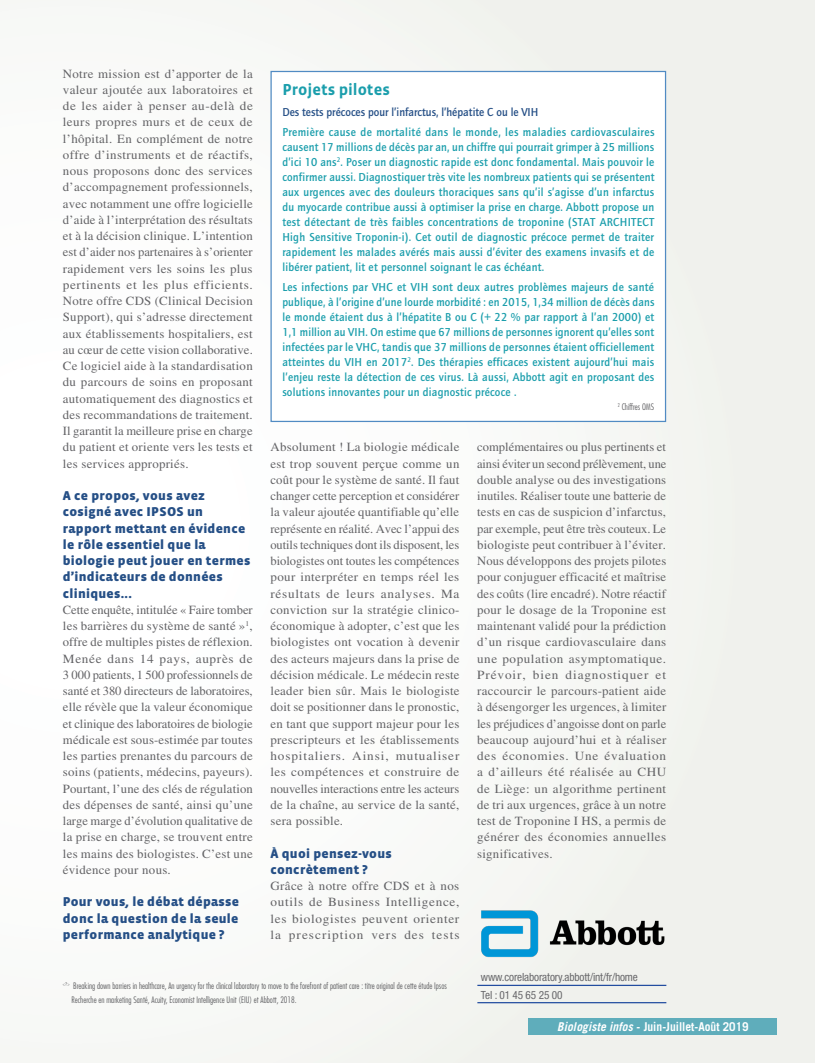
<style>
.page{position:relative;width:815px;height:1063px;background:#f9f9f7}
.page>*{position:absolute;margin:0;border:0;box-sizing:border-box;transform-origin:0 0}
.msolistparagraph{font:700 16.25px "Vista Sans";color:#1b9eac}
.t1{font:900 13.12px/16.2px "Vista Sans";letter-spacing:.02em;color:#254f86}
.t2{font:12.5px/16.2px "Times";letter-spacing:.02em;color:#636366;text-align:justify}
.t3{font:12.5px/16.2px "Times";letter-spacing:.02em;color:#636366;text-align:justify;scale:1.04 1}
.t4{font:700 12.25px "Trade Gothic LT Std";color:#fff;scale:.95 1}
.t5{font:700 11.88px/15px "Quay";letter-spacing:.02em;color:#1b9eac;text-align:justify;scale:.96 1}
.t6{font:700 11.88px/15px "Quay";letter-spacing:.02em;color:#1b9eac;text-align:justify;scale:.95 1}
.t7{font:700 11.88px "Quay";color:#254f86;scale:.95 1}
.t8{font:condensed 11.25px "Helvetica Neue LT Std";letter-spacing:-.01em;color:#69696c}
.msolistparagraph-2{font:300 condensed 8.75px/13.8px "Futura Std";color:#636366}
.s1{font-style:italic}
</style>
<div class="page">
<div style="left:271px;top:71px;width:395px;height:350px;background:#fff"></div>
<div style="left:270px;top:71px;width:396px;height:351px;border:1px solid #518bc3"></div>
<div style="left:529px;top:1019px;width:248px;height:16px;background:#5fadbb"></div>
<hr style="left:477px;top:985px;width:189px;height:1px;background:#234da0">
<hr style="left:477px;top:1002px;width:189px;height:1px;background:#234da0">
<img style="left:481px;top:910px;width:58px;height:48px">
<img style="left:549px;top:920px;width:116px;height:26px">
<p class="t2" style="left:63px;top:65px;width:192px">Notre mission est d’apporter de la valeur ajoutée aux laboratoires et de les aider à penser au-delà de leurs propres murs et de ceux de l’hôpital. En complément de notre offre d’instruments et de réactifs, nous proposons donc des services d’accompagnement professionnels, avec notamment une offre logicielle d’aide à l’interprétation des résultats et à la décision clinique. L’intention est d’aider nos partenaires à s’orienter rapidement vers les soins les plus pertinents et les plus efficients.<br>Notre offre CDS (Clinical Decision Support), qui s’adresse directement aux établissements hospitaliers, est au cœur de cette vision collaborative.<br>Ce logiciel aide à la standardisation du parcours de soins en proposant automatiquement des diagnostics et des recommandations de traitement.<br>Il garantit la meilleure prise en charge du patient et oriente vers les tests et les services appropriés.</p>
<p class="t1" style="left:63px;top:488px;width:189px">A ce propos, vous avez cosigné avec IPSOS un rapport mettant en évidence le rôle essentiel que la biologie peut jouer en termes d’indicateurs de données cliniques...</p>
<p class="t2" style="left:63px;top:601px;width:191px">Cette enquête, intitulée « Faire tomber les barrières du système de santé »<sup>1</sup>, offre de multiples pistes de réflexion.<br>Menée dans 14 pays, auprès de 3 000 patients, 1 500 professionnels de santé et 380 directeurs de laboratoires, elle révèle que la valeur économique et clinique des laboratoires de biologie médicale est sous-estimée par toutes les parties prenantes du parcours de soins (patients, médecins, payeurs).<br>Pourtant, l’une des clés de régulation des dépenses de santé, ainsi qu’une large marge d’évolution qualitative de la prise en charge, se trouvent entre les mains des biologistes. C’est une évidence pour nous.</p>
<p class="t1" style="left:63px;top:894px;width:178px;text-align:justify">Pour vous, le débat dépasse donc la question de la seule performance analytique ?</p>
<p class="msolistparagraph" style="left:282px;top:82px;width:109px">Projets pilotes</p>
<p class="t7" style="left:282px;top:105px;width:271px">Des tests précoces pour l’infarctus, l’hépatite C ou le VIH</p>
<p class="t5" style="left:282px;top:125px;width:389px">Première cause de mortalité dans le monde, les maladies cardiovasculaires causent 17 millions de décès par an, un chiffre qui pourrait grimper à 25 millions d’ici 10 ans<sup>2</sup>. Poser un diagnostic rapide est donc fondamental. Mais pouvoir le confirmer aussi. Diagnostiquer très vite les nombreux patients qui se présentent aux urgences avec des douleurs thoraciques sans qu’il s’agisse d’un infarctus du myocarde contribue aussi à optimiser la prise en charge. Abbott propose un test détectant de très faibles concentrations de troponine (STAT ARCHITECT High Sensitive Troponin-i). Cet outil de diagnostic précoce permet de traiter rapidement les malades avérés mais aussi d’éviter des examens invasifs et de libérer patient, lit et personnel soignant le cas échéant.</p>
<p class="t6" style="left:282px;top:280px;width:393px">Les infections par VHC et VIH sont deux autres problèmes majeurs de santé publique, à l’origine d’une lourde morbidité : en 2015, 1,34 million de décès dans le monde étaient dus à l’hépatite B ou C (+ 22 % par rapport à l’an 2000) et 1,1 million au VIH. On estime que 67 millions de personnes ignorent qu’elles sont infectées par le VHC, tandis que 37 millions de personnes étaient officiellement atteintes du VIH en 2017<sup>2</sup>. Des thérapies efficaces existent aujourd’hui mais l’enjeu reste la détection de ces virus. Là aussi, Abbott agit en proposant des solutions innovantes pour un diagnostic précoce .</p>
<p class="msolistparagraph-2" style="left:618px;top:400px;width:38px"><sup>2</sup> Chiffres OMS</p>
<p class="t2" style="left:270px;top:439px;width:191px">Absolument ! La biologie médicale est trop souvent perçue comme un coût pour le système de santé. Il faut changer cette perception et considérer la valeur ajoutée quantifiable qu’elle représente en réalité. Avec l’appui des outils techniques dont ils disposent, les biologistes ont toutes les compétences pour interpréter en temps réel les résultats de leurs analyses. Ma conviction sur la stratégie clinico&shy;économique à adopter, c’est que les biologistes ont vocation à devenir des acteurs majeurs dans la prise de décision médicale. Le médecin reste leader bien sûr. Mais le biologiste doit se positionner dans le pronostic, en tant que support majeur pour les prescripteurs et les établissements hospitaliers. Ainsi, mutualiser les compétences et construire de nouvelles interactions entre les acteurs de la chaîne, au service de la santé, sera possible.</p>
<p class="t1" style="left:270px;top:845px;width:123px">À quoi pensez-vous concrètement ?</p>
<p class="t3" style="left:270px;top:878px;width:183px">Grâce à notre offre CDS et à nos outils de Business Intelligence, les biologistes peuvent orienter la prescription vers des tests</p>
<p class="t2" style="left:477px;top:439px;width:191px">complémentaires ou plus pertinents et ainsi éviter un second prélèvement, une double analyse ou des investigations inutiles. Réaliser toute une batterie de tests en cas de suspicion d’infarctus, par exemple, peut être très couteux. Le biologiste peut contribuer à l’éviter.<br>Nous développons des projets pilotes pour conjuguer efficacité et maîtrise des coûts (lire encadré). Notre réactif pour le dosage de la Troponine est maintenant validé pour la prédiction d’un risque cardiovasculaire dans une population asymptomatique.<br>Prévoir, bien diagnostiquer et raccourcir le parcours-patient aide à désengorger les urgences, à limiter les préjudices d’angoisse dont on parle beaucoup aujourd’hui et à réaliser des économies. Une évaluation a d’ailleurs été réalisée au CHU de Liège: un algorithme pertinent de tri aux urgences, grâce à un notre test de Troponine I HS, a permis de générer des économies annuelles significatives.</p>
<p class="msolistparagraph-2" style="left:71px;top:979px;width:377px;text-indent:-9px"><sup>&lt;?&gt;</sup> Breaking down barriers in healthcare, An urgency for the clinical laboratory to move to the forefront of patient care : titre original de cette étude Ipsos<br>Recherche en marketing Santé, Acuity, Economist Intelligence Unit (EIU) et Abbott, 2018.</p>
<p class="t8" style="left:481px;top:971px;width:159px">www.corelaboratory.abbott/int/fr/home</p>
<p class="t8" style="left:481px;top:988px;width:83px">Tel : 01 45 65 25 00</p>
<p class="t4" style="left:557px;top:1019px;width:203px"><span class="s1">Biologiste infos</span> - Juin-Juillet-Août 2019</p>
</div>
